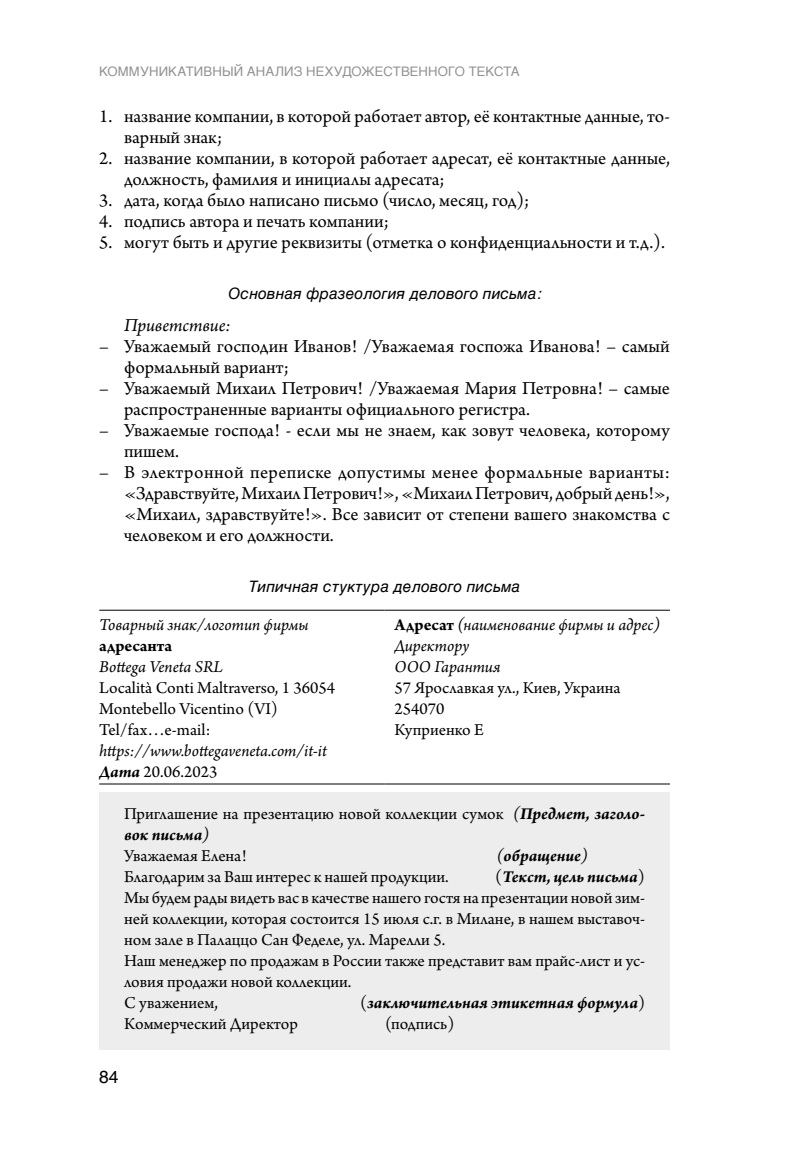
<style>
.page{position:relative;width:794px;height:1166px;background:#fff}
.page>*{position:absolute;margin:0;border:0;box-sizing:border-box;transform-origin:0 0}
.t1{font:19.25px/21px "Arno Pro";color:#000}
.t2{font:italic 19.25px "Arno Pro";color:#000}
.t3{font:17.5px/21px "Arno Pro";color:#000}
.t4{font:italic 17.5px/21px "Arno Pro";letter-spacing:-.005em;color:#000}
.t5{font:italic 700 17.5px "Arno Pro";color:#000}
.t6{font:700 17.5px "Arno Pro";color:#000}
.t7{font:17.5px "Helvetica";color:#000}
.t8{font:italic 15.75px "Helvetica";color:#000}
.t9{font:13.12px "Helvetica";letter-spacing:.01em;color:#929292}
.s1{font-weight:700}
.s2{font-style:normal}
.s3{font-weight:700;font-style:normal}
.s4{font-style:italic}
.s5{font-weight:700;font-style:italic}
.s6{font-weight:400}
.s7{font-weight:400;font-style:normal}
</style>
<div class="page">
<div style="left:99px;top:792px;width:571px;height:69px;background:#ededed"></div>
<div style="left:99px;top:855px;width:571px;height:48px;background:#ededed"></div>
<div style="left:99px;top:876px;width:571px;height:90px;background:#ededed"></div>
<div style="left:99px;top:939px;width:571px;height:69px;background:#ededed"></div>
<div style="left:99px;top:1002px;width:571px;height:48px;background:#ededed"></div>
<hr style="left:99px;top:610px;width:285px;height:1px;background:#000">
<hr style="left:384px;top:610px;width:286px;height:1px;background:#000">
<hr style="left:99px;top:784px;width:285px;height:1px;background:#000">
<hr style="left:384px;top:784px;width:286px;height:1px;background:#000">
<p class="t9" style="left:99px;top:61px;width:422px">КОММУНИКАТИВНЫЙ АНАЛИЗ НЕХУДОЖЕСТВЕННОГО ТЕКСТА</p>
<p class="t1" style="left:124px;top:107px;width:547px;text-indent:-25px">1. название компании, в которой работает автор, её контактные данные, то&shy;варный знак;</p>
<p class="t1" style="left:124px;top:149px;width:547px;text-indent:-25px">2. название компании, в которой работает адресат, её контактные данные, должность, фамилия и инициалы адресата;</p>
<p class="t1" style="left:99px;top:191px;width:431px">3. дата, когда было написано письмо (число, месяц, год);</p>
<p class="t1" style="left:99px;top:212px;width:291px">4. подпись автора и печать компании;</p>
<p class="t1" style="left:99px;top:233px;width:567px">5. могут быть и другие реквизиты (отметка о конфиденциальности и т.д.).</p>
<p class="t8" style="left:228px;top:281px;width:314px">Основная фразеология делового письма:</p>
<p class="t2" style="left:124px;top:314px;width:108px">Приветствие:</p>
<p class="t1" style="left:124px;top:337px;width:547px;text-indent:-25px">– Уважаемый господин Иванов! /Уважаемая госпожа Иванова! – самый формальный вариант;</p>
<p class="t1" style="left:124px;top:379px;width:547px;text-indent:-25px">– Уважаемый Михаил Петрович! /Уважаемая Мария Петровна! – самые распространенные варианты официального регистра.</p>
<p class="t1" style="left:124px;top:421px;width:547px;text-indent:-25px">– Уважаемые господа! - если мы не знаем, как зовут человека, которому пишем.</p>
<p class="t1" style="left:124px;top:463px;width:547px;text-align:justify;text-indent:-25px">– В электронной переписке допустимы менее формальные варианты: «Здравствуйте, Михаил Петрович!», «Михаил Петрович, добрый день!», «Михаил, здравствуйте!». Все зависит от степени вашего знакомства с человеком и его должности.</p>
<p class="t8" style="left:249px;top:574px;width:273px">Типичная стуктура делового письма</p>
<p class="t4" style="left:99px;top:615px;width:211px">Товарный знак/логотип фирмы</p>
<p class="t6" style="left:99px;top:635px;width:74px">адресанта</p>
<p class="t4" style="left:99px;top:657px;width:125px">Bottega Veneta SRL</p>
<p class="t3" style="left:99px;top:678px;width:237px">Località Conti Maltraverso, 1 36054<br>Montebello Vicentino (VI)<br>Tel/fax…e-mail:</p>
<p class="t4" style="left:99px;top:741px;width:229px">https://www.bottegaveneta.com/it-it<br><span class="s1">Дата</span> <span class="s2">20.06.2023</span></p>
<p class="t4" style="left:394px;top:615px;width:267px"><span class="s3">Адресат</span> (наименование фирмы и адрес)<br>Директору<br>ООО Гарантия</p>
<p class="t3" style="left:394px;top:678px;width:228px">57 Ярославкая ул., Киев, Украина<br>254070<br>Куприенко Е</p>
<p class="t3" style="left:124px;top:804px;width:522px">Приглашение на презентацию новой коллекции сумок <span class="s4">(</span><span class="s5">Предмет, заголо&shy;вок письма</span><span class="s4">)<br></span>Уважаемая Елена!</p>
<p class="t5" style="left:497px;top:845px;width:93px"><span class="s6">(</span>обращение<span class="s6">)</span></p>
<p class="t3" style="left:124px;top:867px;width:522px;text-indent:371px">(<span class="s5">Текст, цель письма</span>)<br>Мы будем рады видеть вас в качестве нашего гостя на презентации новой зим&shy;ней коллекции, которая состоится 15 июля с.г. в Милане, в нашем выставоч&shy;ном зале в Палаццо Сан Феделе, ул. Марелли 5.<br>Наш менеджер по продажам в России также представит вам прайс-лист и ус&shy;ловия продажи новой коллекции.<br>С уважением,</p>
<p class="t3" style="left:124px;top:867px;width:326px">Благодарим за Ваш интерес к нашей продукции.</p>
<p class="t5" style="left:360px;top:992px;width:286px"><span class="s7">(</span>заключительная этикетная формула<span class="s7">)</span></p>
<p class="t3" style="left:124px;top:1014px;width:175px">Коммерческий Директор</p>
<p class="t3" style="left:385px;top:1014px;width:71px">(подпись)</p>
<p class="t7" style="left:99px;top:1063px;width:21px">84</p>
</div>
